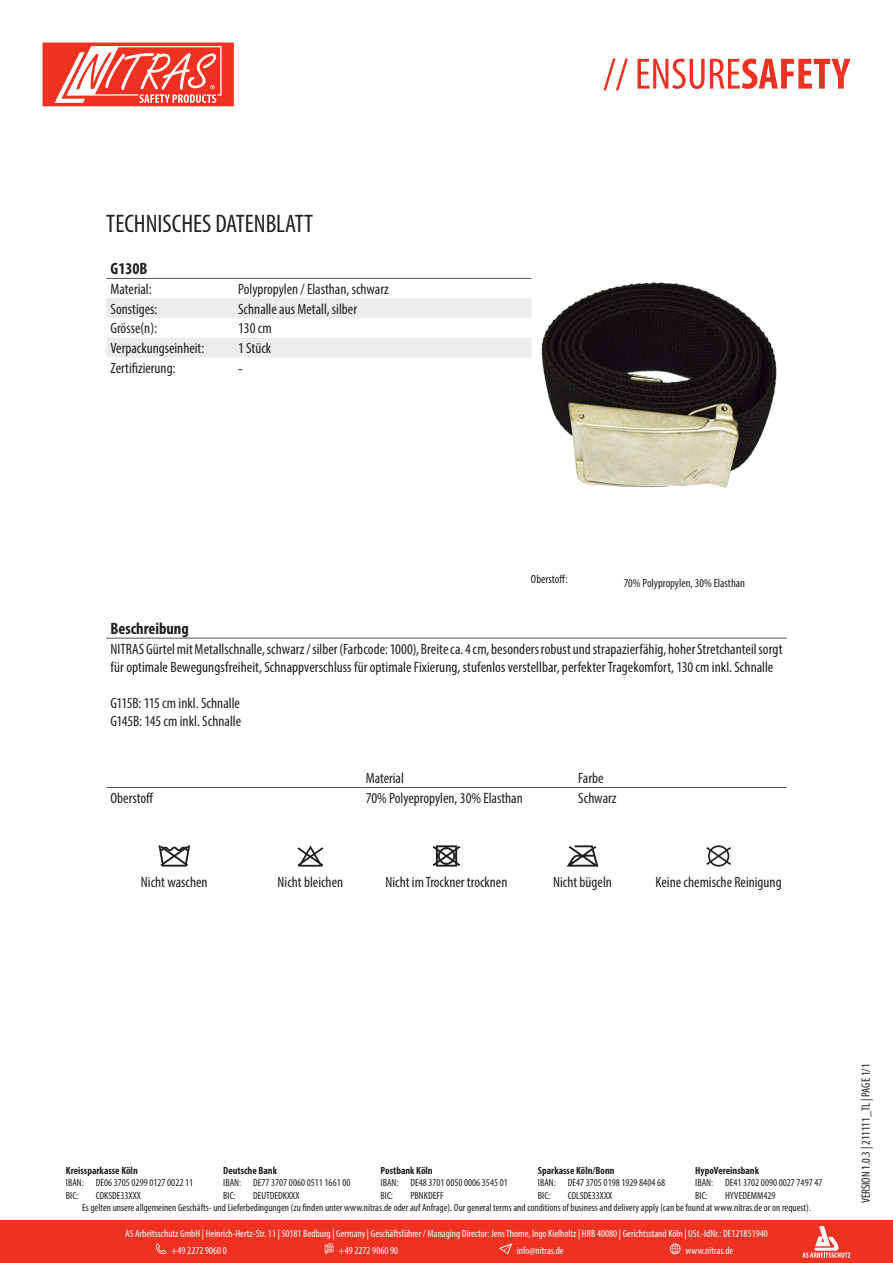
<style>
.page{position:relative;width:893px;height:1263px;background:#fff}
.page>*{position:absolute;margin:0;border:0;box-sizing:border-box;transform-origin:0 0}
.t1{font:condensed 25.5px "Myriad Pro";color:#231f20}
.t2{font:700 condensed 16.5px "Myriad Pro";color:#231f20}
.t3{font:condensed 16.5px "Myriad Pro";color:#231f20}
.Headline_Nitras{font:condensed 15px/18px "Myriad Pro";color:#231f20}
.t4{font:condensed 12px "Myriad Pro";color:#231f20}
.t5{font:condensed 10.5px/12.6px "Myriad Pro";color:#231f20}
.t6{font:condensed 10.5px/17px "Myriad Pro";color:#fff}
.t7{font:700 condensed 10.5px "Myriad Pro";color:#231f20}
</style>
<div class="page">
<svg style="left:603px;top:58px;width:247px;height:32px"></svg>
<svg style="left:43px;top:43px;width:191px;height:63px"></svg>
<div style="left:0;top:1220px;width:893px;height:43px;background:#ef3122"></div>
<svg style="left:802px;top:1226px;width:48px;height:32px"></svg>
<svg style="left:156px;top:1243px;width:10px;height:11px"></svg>
<svg style="left:325px;top:1243px;width:9px;height:11px"></svg>
<svg style="left:499px;top:1243px;width:13px;height:11px"></svg>
<svg style="left:670px;top:1243px;width:10px;height:11px"></svg>
<svg style="left:106px;top:298px;width:425px;height:59px"></svg>
<hr style="left:106px;top:278px;width:128px;height:1px;background:#57585a">
<hr style="left:234px;top:278px;width:297px;height:1px;background:#57585a">
<img style="left:531px;top:278px;width:246px;height:210px">
<hr style="left:106px;top:638px;width:681px;height:1px;background:#57585a">
<hr style="left:106px;top:787px;width:255px;height:1px;background:#57585a">
<hr style="left:361px;top:787px;width:213px;height:1px;background:#57585a">
<hr style="left:574px;top:787px;width:213px;height:1px;background:#57585a">
<svg style="left:158px;top:845px;width:32px;height:22px"></svg>
<svg style="left:297px;top:845px;width:26px;height:22px"></svg>
<svg style="left:433px;top:845px;width:27px;height:22px"></svg>
<svg style="left:567px;top:845px;width:31px;height:22px"></svg>
<svg style="left:706px;top:845px;width:25px;height:22px"></svg>
<p class="t1" style="left:106px;top:208px;width:208px">TECHNISCHES DATENBLATT</p>
<p class="t2" style="left:111px;top:258px;width:38px">G130B</p>
<p class="Headline_Nitras" style="left:111px;top:280px;width:43px">Material:</p>
<p class="Headline_Nitras" style="left:238px;top:280px;width:152px">Polypropylen / Elasthan, schwarz</p>
<p class="Headline_Nitras" style="left:111px;top:300px;width:48px">Sonstiges:</p>
<p class="Headline_Nitras" style="left:238px;top:300px;width:120px">Schnalle aus Metall, silber</p>
<p class="Headline_Nitras" style="left:111px;top:319px;width:48px">Grösse(n):</p>
<p class="Headline_Nitras" style="left:238px;top:319px;width:35px">130 cm</p>
<p class="Headline_Nitras" style="left:111px;top:339px;width:95px">Verpackungseinheit:</p>
<p class="Headline_Nitras" style="left:238px;top:339px;width:35px">1 Stück</p>
<p class="Headline_Nitras" style="left:111px;top:359px;width:67px">Zertifizierung:</p>
<p class="t3" style="left:238px;top:359px;width:6px">-</p>
<p class="t4" style="left:531px;top:572px;width:38px">Oberstoff:</p>
<p class="t4" style="left:624px;top:576px;width:123px">70% Polypropylen, 30% Elasthan</p>
<p class="t2" style="left:111px;top:618px;width:80px">Beschreibung</p>
<p class="Headline_Nitras" style="left:111px;top:639px;width:673px">NITRAS Gürtel mit Metallschnalle, schwarz / silber (Farbcode: 1000), Breite ca. 4 cm, besonders robust und strapazierfähig, hoher Stretchanteil sorgt für optimale Bewegungsfreiheit, Schnappverschluss für optimale Fixierung, stufenlos verstellbar, perfekter Tragekomfort, 130 cm inkl. Schnalle</p>
<p class="Headline_Nitras" style="left:111px;top:693px;width:131px">G115B: 115 cm inkl. Schnalle</p>
<p class="Headline_Nitras" style="left:111px;top:711px;width:132px">G145B: 145 cm inkl. Schnalle</p>
<p class="Headline_Nitras" style="left:366px;top:769px;width:40px">Material</p>
<p class="Headline_Nitras" style="left:578px;top:769px;width:27px">Farbe</p>
<p class="Headline_Nitras" style="left:111px;top:789px;width:45px">Oberstoff</p>
<p class="Headline_Nitras" style="left:366px;top:789px;width:159px">70% Polyepropylen, 30% Elasthan</p>
<p class="Headline_Nitras" style="left:578px;top:789px;width:40px">Schwarz</p>
<p class="Headline_Nitras" style="left:141px;top:873px;width:68px">Nicht waschen</p>
<p class="Headline_Nitras" style="left:278px;top:873px;width:67px">Nicht bleichen</p>
<p class="Headline_Nitras" style="left:386px;top:873px;width:123px">Nicht im Trockner trocknen</p>
<p class="Headline_Nitras" style="left:553px;top:873px;width:60px">Nicht bügeln</p>
<p class="Headline_Nitras" style="left:656px;top:873px;width:128px">Keine chemische Reinigung</p>
<p class="t7" style="left:66px;top:1164px;width:73px">Kreissparkasse Köln</p>
<p class="t7" style="left:223px;top:1164px;width:55px">Deutsche Bank</p>
<p class="t7" style="left:381px;top:1164px;width:54px">Postbank Köln</p>
<p class="t7" style="left:538px;top:1164px;width:78px">Sparkasse Köln/Bonn</p>
<p class="t7" style="left:695px;top:1164px;width:65px">HypoVereinsbank</p>
<p class="t5" style="left:66px;top:1176px;width:19px">IBAN:<br>BIC:</p>
<p class="t5" style="left:96px;top:1176px;width:99px">DE06 3705 0299 0127 0022 11<br>COKSDE33XXX</p>
<p class="t5" style="left:223px;top:1176px;width:19px">IBAN:<br>BIC:</p>
<p class="t5" style="left:253px;top:1176px;width:99px">DE77 3707 0060 0511 1661 00<br>DEUTDEDKXXX</p>
<p class="t5" style="left:381px;top:1176px;width:19px">IBAN:<br>BIC:</p>
<p class="t5" style="left:410px;top:1176px;width:99px">DE48 3701 0050 0006 3545 01<br>PBNKDEFF</p>
<p class="t5" style="left:538px;top:1176px;width:19px">IBAN:<br>BIC:</p>
<p class="t5" style="left:568px;top:1176px;width:99px">DE47 3705 0198 1929 8404 68<br>COLSDE33XXX</p>
<p class="t5" style="left:695px;top:1176px;width:19px">IBAN:<br>BIC:</p>
<p class="t5" style="left:725px;top:1176px;width:99px">DE41 3702 0090 0027 7497 47</p>
<p class="t5" style="left:725px;top:1189px;width:52px">HYVEDEMM429</p>
<p class="t5" style="left:82px;top:1201px;width:730px">Es gelten unsere allgemeinen Geschäfts- und Lieferbedingungen (zu finden unter www.nitras.de oder auf Anfrage). Our general terms and conditions of business and delivery apply (can be found at www.nitras.de or on request).</p>
<p class="t6" style="left:171px;top:1225px;width:598px;text-indent:-46px">AS Arbeitsschutz GmbH | Heinrich-Hertz-Str. 11 | 50181 Bedburg | Germany | Geschäftsführer / Managing Director: Jens Thome, Ingo Kielholtz | HRB 40080 | Gerichtsstand Köln | USt.-IdNr.: DE121851940 +49 2272 9060 0</p>
<p class="t6" style="left:338px;top:1242px;width:61px">+49 2272 9060 90</p>
<p class="t6" style="left:517px;top:1242px;width:48px">info@nitras.de</p>
<p class="t6" style="left:685px;top:1242px;width:49px">www.nitras.de</p>
<p class="t4" style="left:859px;top:1203px;width:141px;rotate:-90deg">VERSION 1.0.3 | 211111_TL | PAGE 1/1</p>
</div>
